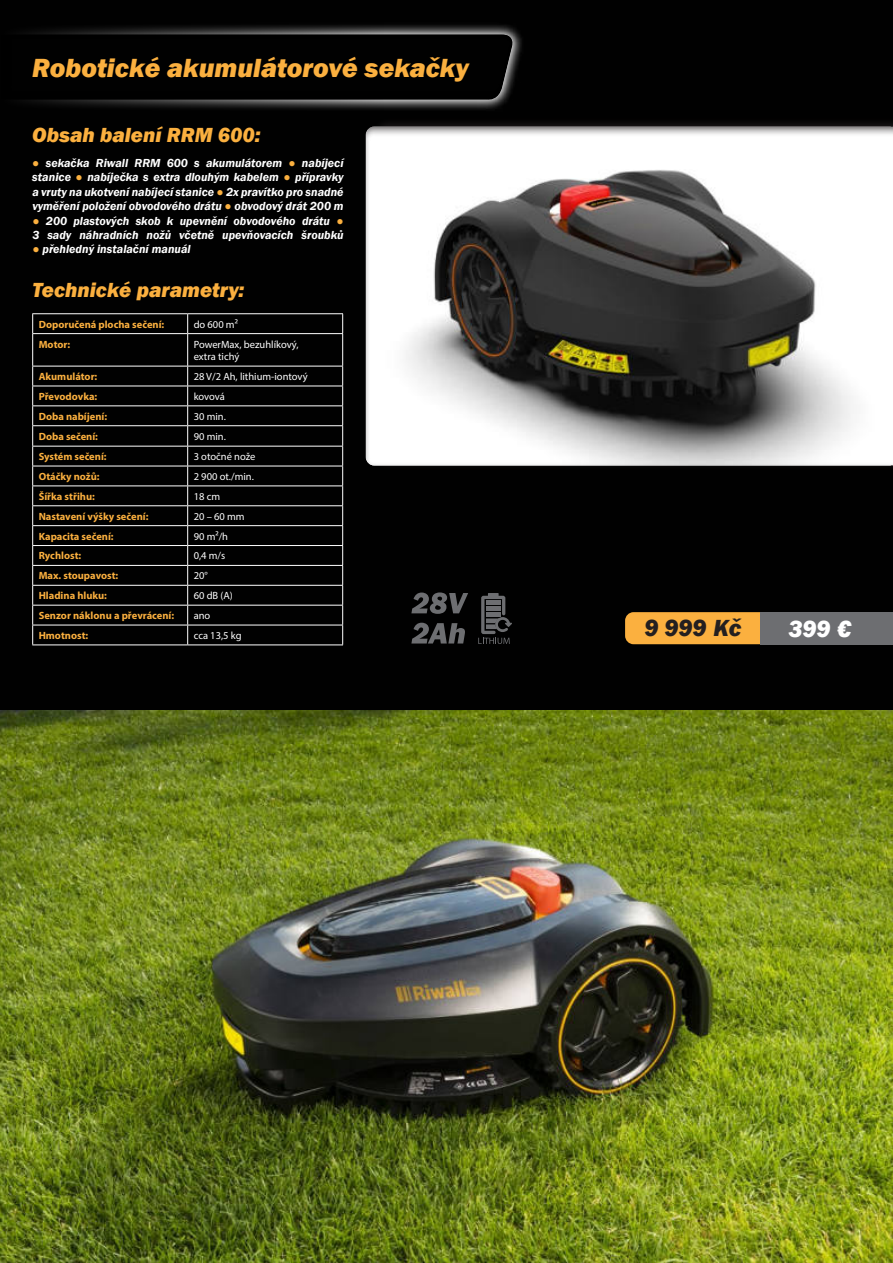
<style>
.page{position:relative;width:893px;height:1263px;background:#010101}
.page>*{position:absolute;margin:0;border:0;box-sizing:border-box;transform-origin:0 0}
.t1{font:italic 800 27px "Franklin Gothic";color:#fbb03f}
.t2{font:italic 800 24px "Franklin Gothic";color:#231f20}
.t3{font:italic 800 24px "Franklin Gothic";color:#fff}
.t4{font:italic 800 21px "Franklin Gothic";color:#fbb03f}
.t5{font:italic 600 12px/14.4px "Franklin Gothic";color:#fff;text-align:justify}
.t6{font:700 10.5px "Myriad Pro";color:#fbb03f}
.t7{font:10.5px/12.6px "Myriad Pro";color:#fff}
.s1{color:#fbb03f}
</style>
<div class="page">
<div style="left:372px;top:117px;width:521px;height:354px;background:#231f20;opacity:.75"></div>
<svg style="left:365px;top:126px;width:528px;height:340px;background:#949391"></svg>
<img style="left:0;top:710px;width:893px;height:553px">
<svg style="left:28px;top:25px;width:494px;height:85px"></svg>
<div style="left:0;top:34px;width:513px;height:67px;background:#010101"></div>
<hr style="left:32px;top:313px;width:156px;height:1px;background:#fff">
<svg style="left:32px;top:314px;width:1px;height:19px"></svg>
<hr style="left:188px;top:313px;width:155px;height:1px;background:#fff">
<svg style="left:187px;top:314px;width:1px;height:19px"></svg>
<svg style="left:342px;top:314px;width:1px;height:19px"></svg>
<hr style="left:32px;top:333px;width:156px;height:1px;background:#fff">
<hr style="left:32px;top:334px;width:1px;height:32px;background:#fff">
<hr style="left:188px;top:333px;width:155px;height:1px;background:#fff">
<hr style="left:187px;top:334px;width:1px;height:32px;background:#fff">
<hr style="left:342px;top:334px;width:1px;height:32px;background:#fff">
<hr style="left:32px;top:366px;width:156px;height:1px;background:#fff">
<hr style="left:188px;top:366px;width:155px;height:1px;background:#fff">
<hr style="left:32px;top:386px;width:156px;height:1px;background:#fff">
<hr style="left:188px;top:386px;width:155px;height:1px;background:#fff">
<hr style="left:32px;top:405px;width:156px;height:1px;background:#fff">
<hr style="left:188px;top:405px;width:155px;height:1px;background:#fff">
<hr style="left:32px;top:425px;width:156px;height:1px;background:#fff">
<hr style="left:188px;top:425px;width:155px;height:1px;background:#fff">
<hr style="left:32px;top:446px;width:156px;height:1px;background:#fff">
<hr style="left:188px;top:446px;width:155px;height:1px;background:#fff">
<hr style="left:32px;top:466px;width:156px;height:1px;background:#fff">
<hr style="left:188px;top:466px;width:155px;height:1px;background:#fff">
<hr style="left:32px;top:485px;width:156px;height:1px;background:#fff">
<hr style="left:188px;top:485px;width:155px;height:1px;background:#fff">
<hr style="left:32px;top:505px;width:156px;height:1px;background:#fff">
<hr style="left:188px;top:505px;width:155px;height:1px;background:#fff">
<hr style="left:32px;top:525px;width:156px;height:1px;background:#fff">
<hr style="left:188px;top:525px;width:155px;height:1px;background:#fff">
<hr style="left:32px;top:545px;width:156px;height:1px;background:#fff">
<hr style="left:188px;top:545px;width:155px;height:1px;background:#fff">
<hr style="left:32px;top:565px;width:156px;height:1px;background:#fff">
<hr style="left:188px;top:565px;width:155px;height:1px;background:#fff">
<hr style="left:32px;top:585px;width:156px;height:1px;background:#fff">
<hr style="left:188px;top:585px;width:155px;height:1px;background:#fff">
<hr style="left:32px;top:605px;width:156px;height:1px;background:#fff">
<hr style="left:188px;top:605px;width:155px;height:1px;background:#fff">
<hr style="left:32px;top:625px;width:156px;height:1px;background:#fff">
<svg style="left:32px;top:366px;width:1px;height:278px"></svg>
<hr style="left:188px;top:625px;width:155px;height:1px;background:#fff">
<svg style="left:187px;top:366px;width:1px;height:278px"></svg>
<svg style="left:342px;top:366px;width:1px;height:278px"></svg>
<hr style="left:32px;top:644px;width:156px;height:1px;background:#fff">
<hr style="left:188px;top:644px;width:155px;height:1px;background:#fff">
<div style="left:625px;top:612px;width:254px;height:32px;background:#fbb03f;border-radius:9px"></div>
<div style="left:760px;top:612px;width:133px;height:32px;background:#6d6e71"></div>
<svg style="left:411px;top:592px;width:57px;height:22px"></svg>
<svg style="left:411px;top:623px;width:54px;height:20px"></svg>
<svg style="left:478px;top:593px;width:34px;height:51px"></svg>
<h1 class="t1" style="left:32px;top:50px;width:438px">Robotické akumulátorové sekačky</h1>
<h3 class="t4" style="left:32px;top:121px;width:230px">Obsah balení RRM 600:</h3>
<p class="t5" style="left:32px;top:156px;width:313px"><span class="s1">●</span> sekačka Riwall RRM 600 s akumulátorem <span class="s1">●</span> nabíjecí stanice <span class="s1">●</span> nabíječka s extra dlouhým kabelem <span class="s1">●</span> přípravky a vruty na ukotvení nabíjecí stanice <span class="s1">●</span> 2x pravítko pro snadné vyměření položení obvodového drátu <span class="s1">●</span> obvodový drát 200 m</p>
<p class="t5" style="left:32px;top:213px;width:313px"><span class="s1">●</span> 200 plastových skob k upevnění obvodového drátu <span class="s1">●<br></span>3 sady náhradních nožů včetně upevňovacích šroubků</p>
<p class="t5" style="left:32px;top:242px;width:160px"><span class="s1">●</span> přehledný instalační manuál</p>
<h3 class="t4" style="left:32px;top:276px;width:214px">Technické parametry:</h3>
<p class="t6" style="left:39px;top:319px;width:127px">Doporučená plocha sečení:</p>
<p class="t7" style="left:194px;top:318px;width:46px">do 600 m²</p>
<p class="t6" style="left:39px;top:339px;width:33px">Motor:</p>
<p class="t7" style="left:194px;top:338px;width:106px">PowerMax, bezuhlíkový, extra tichý</p>
<p class="t6" style="left:39px;top:371px;width:60px">Akumulátor:</p>
<p class="t7" style="left:194px;top:370px;width:116px">28 V/2 Ah, lithium-iontový</p>
<p class="t6" style="left:39px;top:391px;width:60px">Převodovka:</p>
<p class="t7" style="left:194px;top:390px;width:33px">kovová</p>
<p class="t6" style="left:39px;top:411px;width:70px">Doba nabíjení:</p>
<p class="t7" style="left:194px;top:410px;width:34px">30 min.</p>
<p class="t6" style="left:39px;top:431px;width:61px">Doba sečení:</p>
<p class="t7" style="left:194px;top:430px;width:34px">90 min.</p>
<p class="t6" style="left:39px;top:451px;width:69px">Systém sečení:</p>
<p class="t7" style="left:194px;top:450px;width:63px">3 otočné nože</p>
<p class="t6" style="left:39px;top:471px;width:63px">Otáčky nožů:</p>
<p class="t7" style="left:194px;top:470px;width:62px">2 900 ot./min.</p>
<p class="t6" style="left:39px;top:491px;width:58px">Šířka střihu:</p>
<p class="t7" style="left:194px;top:490px;width:28px">18 cm</p>
<p class="t6" style="left:39px;top:511px;width:111px">Nastavení výšky sečení:</p>
<p class="t7" style="left:194px;top:510px;width:52px">20 – 60 mm</p>
<p class="t6" style="left:39px;top:531px;width:76px">Kapacita sečení:</p>
<p class="t7" style="left:194px;top:530px;width:36px">90 m²/h</p>
<p class="t6" style="left:39px;top:551px;width:44px">Rychlost:</p>
<p class="t7" style="left:194px;top:550px;width:33px">0,4 m/s</p>
<p class="t6" style="left:39px;top:570px;width:81px">Max. stoupavost:</p>
<p class="t7" style="left:194px;top:570px;width:16px">20°</p>
<p class="t6" style="left:39px;top:590px;width:70px">Hladina hluku:</p>
<p class="t7" style="left:194px;top:590px;width:41px">60 dB (A)</p>
<p class="t6" style="left:39px;top:610px;width:137px">Senzor náklonu a převrácení:</p>
<p class="t7" style="left:194px;top:609px;width:18px">ano</p>
<p class="t6" style="left:39px;top:630px;width:51px">Hmotnost:</p>
<p class="t7" style="left:194px;top:629px;width:49px">cca 13,5 kg</p>
<h2 class="t2" style="left:644px;top:613px;width:98px">9 999 Kč</h2>
<h2 class="t3" style="left:788px;top:613px;width:64px">399 €</h2>
</div>
